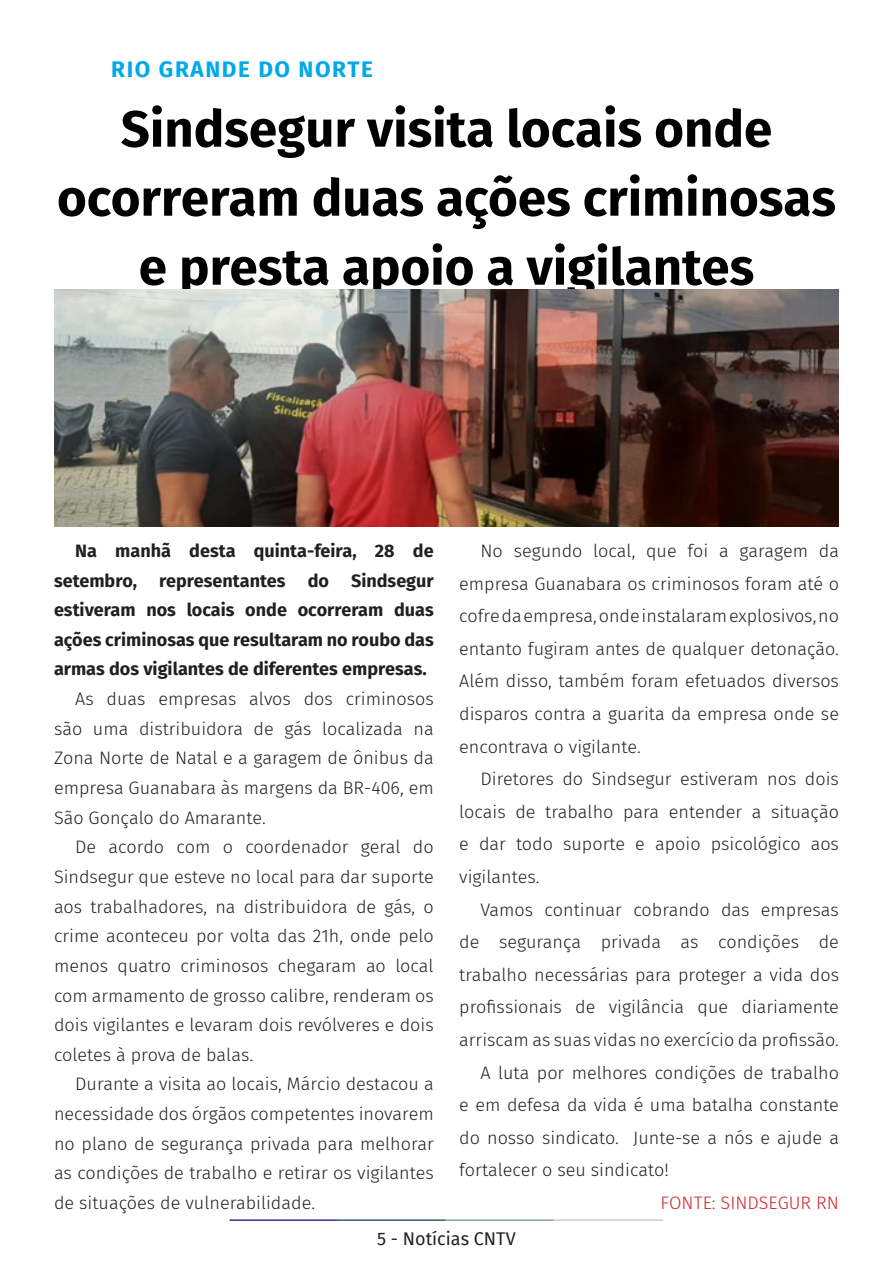
<style>
.page{position:relative;width:893px;height:1263px;background:#fff}
.page>*{position:absolute;margin:0;border:0;box-sizing:border-box;transform-origin:0 0}
.t1{font:700 51px/69px "Fira Sans";color:#000001;text-align:center}
.t2{font:700 22.5px "Fira Sans";letter-spacing:.07em;color:#00a9ea}
.t3{font:300 18px/32.5px "Fira Sans";color:#231f20;text-align:justify}
.t4{font:700 18px/29.7px "Fira Sans";color:#231f20;text-align:justify}
.t5{font:300 18px "Fira Sans";color:#d1232a}
.t6{font:18px "Fira Sans";color:#231f20}
</style>
<div class="page">
<hr style="left:230px;top:1219px;width:107px;height:2px;background:#2f3088">
<hr style="left:337px;top:1219px;width:109px;height:2px;background:#3a5f6d">
<hr style="left:446px;top:1219px;width:109px;height:2px;background:#87a59a">
<hr style="left:555px;top:1219px;width:108px;height:2px;background:#c6d5b7">
<img style="left:54px;top:290px;width:784px;height:236px">
<p class="t2" style="left:111px;top:50px;width:263px">RIO GRANDE DO NORTE</p>
<p class="t1" style="left:57px;top:91px;width:780px">Sindsegur visita locais onde ocorreram duas ações criminosas e presta apoio a vigilantes</p>
<p class="t4" style="left:54px;top:534px;width:381px;text-indent:21px">Na manhã desta quinta-feira, 28 de setembro, representantes do Sindsegur estiveram nos locais onde ocorreram duas ações criminosas que resultaram no roubo das armas dos vigilantes de diferentes empresas.</p>
<p class="t3" style="left:54px;top:684px;width:381px;line-height:29.7px;text-indent:21px">As duas empresas alvos dos criminosos são uma distribuidora de gás localizada na Zona Norte de Natal e a garagem de ônibus da empresa Guanabara às margens da BR-406, em São Gonçalo do Amarante.</p>
<p class="t3" style="left:54px;top:832px;width:381px;line-height:29.7px;text-indent:21px">De acordo com o coordenador geral do Sindsegur que esteve no local para dar suporte aos trabalhadores, na distribuidora de gás, o crime aconteceu por volta das 21h, onde pelo menos quatro criminosos chegaram ao local com armamento de grosso calibre, renderam os dois vigilantes e levaram dois revólveres e dois coletes à prova de balas.</p>
<p class="t3" style="left:54px;top:1069px;width:381px;line-height:29.7px;text-indent:21px">Durante a visita ao locais, Márcio destacou a necessidade dos órgãos competentes inovarem no plano de segurança privada para melhorar as condições de trabalho e retirar os vigilantes de situações de vulnerabilidade.</p>
<p class="t3" style="left:459px;top:534px;width:381px;text-indent:21px">No segundo local, que foi a garagem da empresa Guanabara os criminosos foram até o cofre da empresa, onde instalaram explosivos, no entanto fugiram antes de qualquer detonação.<br>Além disso, também foram efetuados diversos disparos contra a guarita da empresa onde se encontrava o vigilante.</p>
<p class="t3" style="left:459px;top:762px;width:381px;text-indent:21px">Diretores do Sindsegur estiveram nos dois locais de trabalho para entender a situação e dar todo suporte e apoio psicológico aos vigilantes.</p>
<p class="t3" style="left:459px;top:893px;width:381px;text-indent:21px">Vamos continuar cobrando das empresas de segurança privada as condições de trabalho necessárias para proteger a vida dos profissionais de vigilância que diariamente arriscam as suas vidas no exercício da profissão.</p>
<p class="t3" style="left:459px;top:1056px;width:381px;text-indent:21px">A luta por melhores condições de trabalho e em defesa da vida é uma batalha constante do nosso sindicato. Junte-se a nós e ajude a fortalecer o seu sindicato!</p>
<p class="t5" style="left:661px;top:1190px;width:180px">FONTE: SINDSEGUR RN</p>
<p class="t6" style="left:377px;top:1225px;width:140px">5 - Notícias CNTV</p>
</div>
